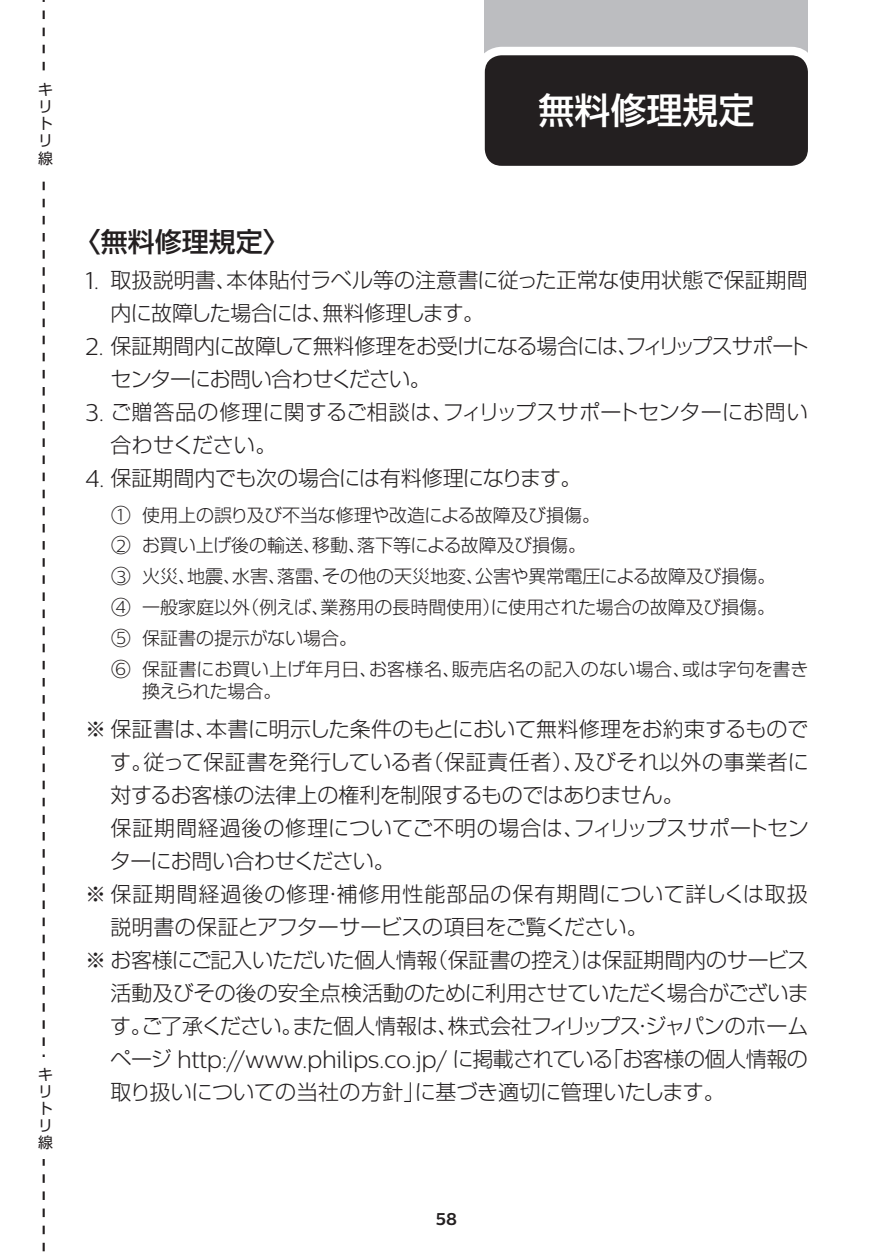
<style>
.page{position:relative;width:893px;height:1259px;background:#fff}
.page>*{position:absolute;margin:0;border:0;box-sizing:border-box;transform-origin:0 0}
.t1{font:500 36px "Shin Go Pro";color:#fff}
.t2{font:500 27px "Shin Go Pro";color:#231f20}
.t3{font:300 24.3px "Centrale Sans";letter-spacing:-.015em;color:#231f20}
.t4{font:300 21px/33px "Shin Go Pro";letter-spacing:-.01em;color:#231f20}
.t5{font:300 21px/33px "Shin Go Pro";letter-spacing:.01em;color:#231f20}
.t6{font:300 21px/33px "Shin Go Pro";letter-spacing:-.045em;color:#231f20}
.t7{font:300 21px "Shin Go Pro";letter-spacing:-.03em;color:#231f20}
.t8{font:300 21px "Shin Go Pro";letter-spacing:.02em;color:#231f20}
.t9{font:300 21px "Shin Go Pro";letter-spacing:.045em;color:#231f20}
.t10{font:300 18px/22.5px "Shin Go Pro";color:#231f20}
.t11{font:700 17.1px "Centrale Sans";color:#231f20}
.t12{font:15px/17.1px "Shin Go Pro";color:#231f20}
.s1{font-family:"Centrale Sans";font-size:24.3px}
.s2{font-size:21px}
.s3{font-family:"Centrale Sans";font-size:17.4px}
.s4{font-family:"Shin Go Pro";font-size:21px}
</style>
<div class="page">
<div style="left:485px;top:0;width:323px;height:98px;background:#bcbdc0"></div>
<div style="left:481px;top:51px;width:331px;height:119px;background:#231f20;border-radius:21px"></div>
<div style="left:476px;top:47px;width:340px;height:127px;border:9px solid #fff;border-radius:21px"></div>
<svg style="left:43px;top:0;width:2px;height:1252px"></svg>
<div style="left:30px;top:73px;width:29px;height:101px;background:#fff"></div>
<div style="left:30px;top:1057px;width:29px;height:102px;background:#fff"></div>
<p class="t12" style="left:38px;top:79px;width:16px">キリトリ線</p>
<p class="t12" style="left:38px;top:1064px;width:16px">キリトリ線</p>
<h1 class="t1" style="left:538px;top:81px;width:218px">無料修理規定</h1>
<p class="t2" style="left:74px;top:220px;width:217px">〈無料修理規定〉</p>
<p class="t4" style="left:111px;top:261px;width:699px;text-indent:-26px"><span class="s1">1.</span> 取扱説明書、本体貼付ラベル等の注意書に従った正常な使用状態で保証期間内に故障した場合には、無料修理します。</p>
<p class="t6" style="left:110px;top:327px;width:700px;text-indent:-25px"><span class="s1">2.</span> 保証期間内に故障して無料修理をお受けになる場合には、フィリップスサポートセンターにお問い合わせください。</p>
<p class="t5" style="left:111px;top:393px;width:699px;text-indent:-26px"><span class="s1">3.</span> ご贈答品の修理に関するご相談は、フィリップスサポートセンターにお問い合わせください。</p>
<p class="t4" style="left:85px;top:459px;width:498px"><span class="s1">4.</span> 保証期間内でも次の場合には有料修理になります。</p>
<p class="t10" style="left:111px;top:501px;width:491px"><span class="s2">○</span><span class="s3">1</span> 使用上の誤り及び不当な修理や改造による故障及び損傷。</p>
<p class="t10" style="left:111px;top:532px;width:477px"><span class="s2">○</span><span class="s3">2</span> お買い上げ後の輸送、移動、落下等による故障及び損傷。</p>
<p class="t10" style="left:111px;top:563px;width:666px"><span class="s2">○</span><span class="s3">3</span> 火災、地震、水害、落雷、その他の天災地変、公害や異常電圧による故障及び損傷。</p>
<p class="t10" style="left:111px;top:594px;width:666px"><span class="s2">○</span><span class="s3">4</span> 一般家庭以外（例えば、業務用の長時間使用）に使用された場合の故障及び損傷。</p>
<p class="t10" style="left:111px;top:624px;width:248px"><span class="s2">○</span><span class="s3">5</span> 保証書の提示がない場合。</p>
<p class="t10" style="left:142px;top:655px;width:668px;text-indent:-31px"><span class="s2">○</span><span class="s3">6</span> 保証書にお買い上げ年月日、お客様名、販売店名の記入のない場合、或は字句を書き換えられた場合。</p>
<p class="t4" style="left:85px;top:710px;width:725px">※ 保証書は、本書に明示した条件のもとにおいて無料修理をお約束するもので</p>
<p class="t5" style="left:110px;top:743px;width:700px">す。従って保証書を発行している者（保証責任者）、及びそれ以外の事業者に</p>
<p class="t4" style="left:111px;top:776px;width:575px">対するお客様の法律上の権利を制限するものではありません。</p>
<p class="t8" style="left:111px;top:811px;width:700px">保証期間経過後の修理についてご不明の場合は、フィリップスサポートセン</p>
<p class="t7" style="left:110px;top:844px;width:286px">ターにお問い合わせください。</p>
<p class="t9" style="left:85px;top:877px;width:724px">※ 保証期間経過後の修理・補修用性能部品の保有期間について詳しくは取扱</p>
<p class="t4" style="left:111px;top:908px;width:539px">説明書の保証とアフターサービスの項目をご覧ください。</p>
<p class="t4" style="left:85px;top:941px;width:725px">※ お客様にご記入いただいた個人情報（保証書の控え）は保証期間内のサービス</p>
<p class="t4" style="left:111px;top:974px;width:700px">活動及びその後の安全点検活動のために利用させていただく場合がございま</p>
<p class="t7" style="left:110px;top:1009px;width:700px">す。ご了承ください。また個人情報は、株式会社フィリップス・ジャパンのホーム</p>
<p class="t3" style="left:111px;top:1046px;width:699px"><span class="s4">ページ</span> http://www.philips.co.jp/ <span class="s4">に掲載されている「お客様の個人情報の</span></p>
<p class="t4" style="left:111px;top:1073px;width:616px">取り扱いについての当社の方針」に基づき適切に管理いたします。</p>
<p class="t11" style="left:436px;top:1208px;width:23px">58</p>
</div>
